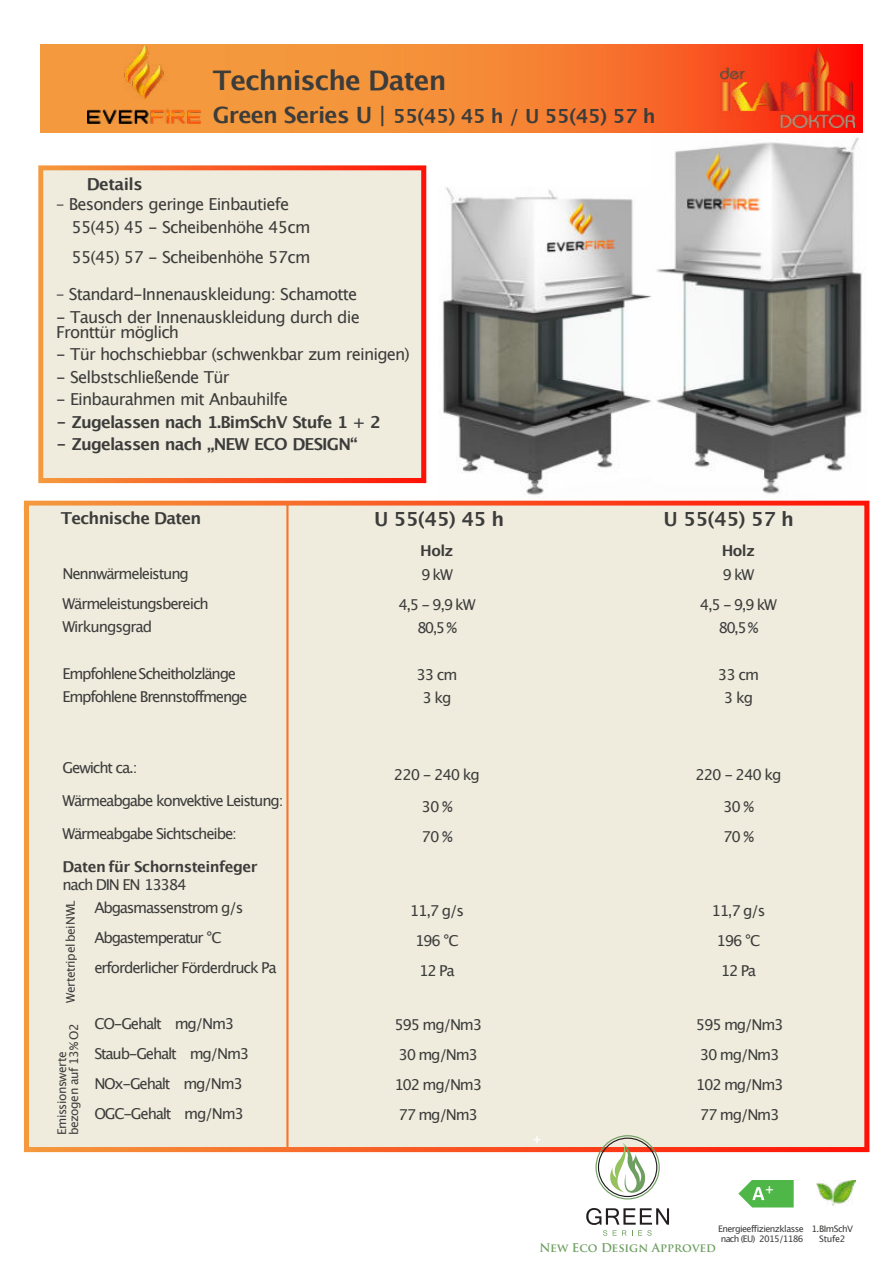
<style>
.page{position:relative;width:893px;height:1263px;background:#fff}
.page>*{position:absolute;margin:0;border:0;box-sizing:border-box;transform-origin:0 0}
.t1{font:700 27px "Lucida Grande";letter-spacing:-.035em;color:#3c3c3b}
.t2{font:700 19.5px "Lucida Grande";letter-spacing:-.035em;color:#3c3c3b}
.t3{font:16.5px/22.5px "Lucida Grande";letter-spacing:-.05em;color:#3c3c3b}
.t4{font:700 16.5px "Lucida Grande";letter-spacing:-.05em;color:#3c3c3b}
.t5{font:15px/30px "Lucida Grande";letter-spacing:-.08em;color:#3c3c3b;text-align:center}
.t6{font:700 15px "Lucida Grande";letter-spacing:-.035em;color:#3c3c3b}
.t7{font:15px "Arial";color:#fff}
.t8{font:12px/12px "Lucida Grande";letter-spacing:-.04em;color:#3c3c3b}
.t9{font:700 11.85px "Trajan Pro";color:#6e9f61}
.t10{font:9px/10.8px "Lucida Grande";letter-spacing:-.06em;color:#3c3c3b;text-align:center}
.s1{font-size:22.5px}
</style>
<div class="page">
<div style="left:38px;top:165px;width:388px;height:318px;background:#efebdd"></div>
<div style="left:24px;top:500px;width:845px;height:652px;background:#efebdd"></div>
<img style="left:439px;top:187px;width:213px;height:308px">
<img style="left:652px;top:132px;width:211px;height:362px">
<img style="left:41px;top:44px;width:822px;height:88px">
<img style="left:87px;top:46px;width:113px;height:77px">
<img style="left:721px;top:46px;width:134px;height:82px">
<img style="left:817px;top:1181px;width:38px;height:25px">
<svg style="left:595px;top:1135px;width:65px;height:64px"></svg>
<svg style="left:586px;top:1208px;width:83px;height:28px"></svg>
<div style="left:286px;top:502px;width:2px;height:648px;background:#fd0000;border:2px solid #f7762f"></div>
<svg style="left:738px;top:1180px;width:56px;height:27px"></svg>
<p class="t4" style="left:87px;top:177px;width:57px">Details</p>
<h1 class="t1" style="left:213px;top:69px;width:235px">Technische Daten</h1>
<h2 class="t2" style="left:213px;top:107px;width:444px"><span class="s1">Green Series U |</span> 55(45) 45 h / U 55(45) 57 h</h2>
<p class="t3" style="left:71px;top:194px;width:241px;text-indent:-15px">– Besonders geringe Einbautiefe<br>55(45) 45 - Scheibenhöhe 45cm</p>
<p class="t3" style="left:71px;top:247px;width:241px">55(45) 57 - Scheibenhöhe 57cm</p>
<p class="t3" style="left:56px;top:284px;width:303px">– Standard-Innenauskleidung: Schamotte</p>
<p class="t3" style="left:56px;top:311px;width:305px;line-height:15px">- Tausch der Innenauskleidung durch die<br>Fronttür möglich</p>
<p class="t3" style="left:56px;top:344px;width:355px">- Tür hochschiebbar (schwenkbar zum reinigen)</p>
<p class="t3" style="left:56px;top:367px;width:175px">- Selbstschließende Tür</p>
<p class="t3" style="left:56px;top:389px;width:233px">- Einbaurahmen mit Anbauhilfe</p>
<p class="t4" style="left:56px;top:415px;width:326px">- Zugelassen nach 1.BimSchV Stufe 1 + 2</p>
<p class="t4" style="left:56px;top:437px;width:303px">- Zugelassen nach „NEW ECO DESIGN“</p>
<p class="t4" style="left:61px;top:511px;width:142px">Technische Daten</p>
<p class="t5" style="left:62px;top:559px;width:148px;text-align:left">Nennwärmeleistung<br>Wärmeleistungsbereich</p>
<p class="t5" style="left:62px;top:613px;width:91px">Wirkungsgrad</p>
<p class="t5" style="left:62px;top:662px;width:187px;line-height:23.2px;text-align:left">EmpfohleneScheitholzlänge<br>Empfohlene Brennstoffmenge</p>
<p class="t5" style="left:62px;top:752px;width:223px;line-height:33px;text-align:left">Gewicht ca.:<br>Wärmeabgabe konvektive Leistung:</p>
<p class="t5" style="left:62px;top:820px;width:176px">Wärmeabgabe Sichtscheibe:</p>
<p class="t6" style="left:62px;top:860px;width:197px">Daten für Schornsteinfeger</p>
<p class="t5" style="left:62px;top:871px;width:126px">nach DIN EN 13384</p>
<p class="t8" style="left:65px;top:1003px;width:104px;rotate:-90deg">Wertetripel beiNWL</p>
<p class="t8" style="left:57px;top:1135px;width:113px;rotate:-90deg">Emissionswerte bezogen auf 13% O2</p>
<p class="t5" style="left:94px;top:893px;width:184px;text-align:left">Abgasmassenstrom g/s<br>Abgastemperatur °C erforderlicher Förderdruck Pa</p>
<p class="t5" style="left:94px;top:1009px;width:156px;text-align:left">CO-Gehalt mg/Nm3<br>Staub-Gehalt mg/Nm3<br>NOx-Gehalt mg/Nm3<br>OGC-Gehalt mg/Nm3</p>
<h2 class="t2" style="left:374px;top:510px;width:132px">U 55(45) 45 h</h2>
<h2 class="t2" style="left:664px;top:510px;width:132px">U 55(45) 57 h</h2>
<p class="t6" style="left:420px;top:545px;width:35px">Holz</p>
<p class="t5" style="left:398px;top:560px;width:79px">9 kW<br>4,5 - 9,9 kW</p>
<p class="t5" style="left:417px;top:614px;width:41px">80,5 %</p>
<p class="t5" style="left:416px;top:664px;width:43px;line-height:23.2px">33 cm<br>3 kg</p>
<p class="t5" style="left:394px;top:759px;width:87px;line-height:32.2px">220 - 240 kg<br>30 %</p>
<p class="t5" style="left:422px;top:822px;width:32px">70 %</p>
<p class="t6" style="left:722px;top:545px;width:35px">Holz</p>
<p class="t5" style="left:700px;top:560px;width:79px">9 kW<br>4,5 - 9,9 kW</p>
<p class="t5" style="left:719px;top:614px;width:41px">80,5 %</p>
<p class="t5" style="left:718px;top:664px;width:43px;line-height:23.2px">33 cm<br>3 kg</p>
<p class="t5" style="left:695px;top:759px;width:87px;line-height:32.2px">220 - 240 kg<br>30 %</p>
<p class="t5" style="left:723px;top:822px;width:32px">70 %</p>
<p class="t5" style="left:410px;top:897px;width:56px">11,7 g/s<br>196 °C<br>12 Pa</p>
<p class="t5" style="left:394px;top:1011px;width:89px;text-align:left">595 mg/Nm3<br>30 mg/Nm3<br>102 mg/Nm3<br>77 mg/Nm3</p>
<p class="t7" style="left:533px;top:1131px;width:10px">+</p>
<p class="t5" style="left:711px;top:897px;width:56px">11,7 g/s<br>196 °C<br>12 Pa</p>
<p class="t5" style="left:696px;top:1011px;width:89px;text-align:left">595 mg/Nm3<br>30 mg/Nm3<br>102 mg/Nm3<br>77 mg/Nm3</p>
<p class="t7" style="left:765px;top:1181px;width:10px">+</p>
<p class="t10" style="left:718px;top:1223px;width:87px">Energieeffizienzklasse nach (EU) 2015/1186</p>
<p class="t9" style="left:539px;top:1241px;width:178px">New Eco Design Approved</p>
<p class="t10" style="left:811px;top:1223px;width:43px">1.BImSchV<br>Stufe2</p>
</div>
